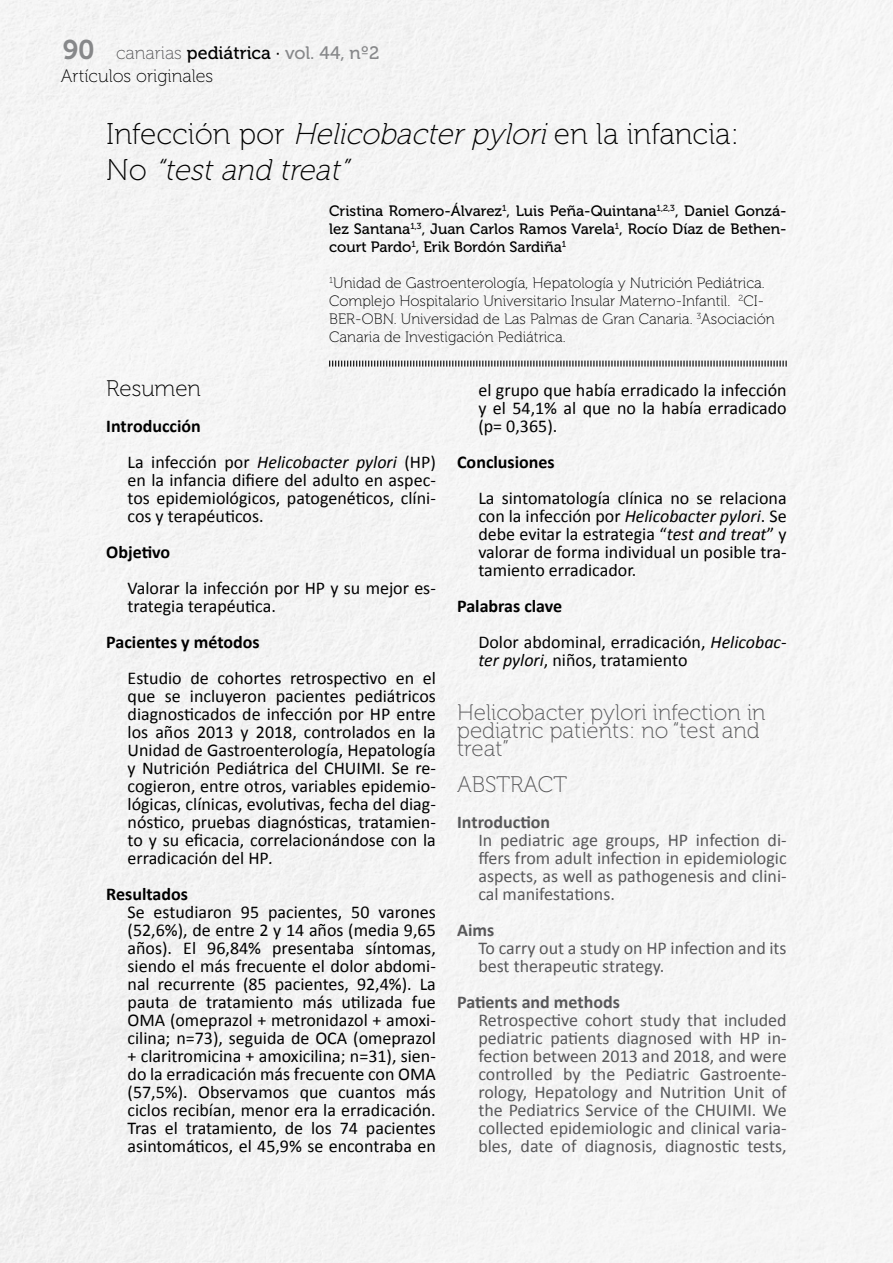
<style>
.page{position:relative;width:893px;height:1263px;background:#fff}
.page>*{position:absolute;margin:0;border:0;box-sizing:border-box;transform-origin:0 0}
.t1{font:italic 30px/36px "Museo 100";color:#000}
.t2{font:22.5px/18px "Museo 100";color:#58585a}
.t3{font:22.5px "Museo 100";color:#000}
.t4{font:18px/18px "Calibri";color:#000;text-align:justify}
.t5{font:18px/18px "Calibri";color:#58585a;text-align:justify}
.t6{font:700 18px "Calibri";color:#000}
.t7{font:700 18px "Calibri";color:#58585a}
.t8{font:18px "Museo 500";color:#000}
.t9{font:18px "Museo 100";color:#000}
.t10{font:15px/18px "Museo 100";color:#000}
.t11{font:15px/18px "Museo 500";color:#000;text-align:justify}
.s1{font-family:"Museo 700";font-size:27px;color:#87888a}
.s2{font-family:"Museo 100";color:#58585a}
.s3{color:#87888a}
.s4{font-style:normal}
.s5{font-weight:700}
.s6{font-style:italic}
</style>
<div class="page">
<svg style="left:329px;top:361px;width:458px;height:6px"></svg>
<p class="t8" style="left:63px;top:42px;width:318px"><span class="s1">90</span> <span class="s2">canarias</span> pediátrica · <span class="s3">vol. 44, nº2</span></p>
<p class="t9" style="left:61px;top:66px;width:154px">Artículos originales</p>
<h1 class="t1" style="left:106px;top:116px;width:634px"><span class="s4">Infección por</span> Helicobacterpylori<span class="s4">en la infancia:<br>N o</span> “testand treat”</h1>
<p class="t11" style="left:329px;top:202px;width:459px">Cristina Romero-Álvarez<sup>1</sup>, Luis Peña-Quintana<sup>1,2,3</sup>, Daniel Gonzá&shy;lez Santana<sup>1,3</sup>, Juan Carlos Ramos Varela<sup>1</sup>, Rocío Díaz de Bethen&shy;court Pardo<sup>1</sup>, Erik Bordón Sardiña<sup>1</sup></p>
<p class="t10" style="left:329px;top:274px;width:447px"><sup>1</sup>Unidad de Gastroenterología, Hepatología y Nutrición Pediátrica.<br>Complejo Hospitalario Universitario Insular Materno-Infantil. <sup>2</sup>CI-BER-OBN. Universidad de Las Palmas de Gran Canaria. <sup>3</sup>Asociación Canaria de Investigación Pediátrica.</p>
<p class="t3" style="left:106px;top:376px;width:96px">Resumen</p>
<p class="t4" style="left:128px;top:407px;width:310px;line-height:36px;text-indent:-21px"><span class="s5">Introducción<br></span>La infección por <span class="s6">Helicobacter pylori</span> (HP)</p>
<p class="t4" style="left:128px;top:470px;width:310px">en la infancia difiere del adulto en aspec&shy;tos epidemiológicos, patogenéticos, clíni&shy;cos y terapéuticos.</p>
<p class="t6" style="left:106px;top:541px;width:65px">Objetivo</p>
<p class="t4" style="left:128px;top:578px;width:310px">Valorar la infección por HP y su mejor es&shy;trategia terapéutica.</p>
<p class="t6" style="left:106px;top:631px;width:155px">Pacientes y métodos</p>
<p class="t4" style="left:128px;top:668px;width:310px">Estudio de cohortes retrospectivo en el que se incluyeron pacientes pediátricos diagnosticados de infección por HP entre los años 2013 y 2018, controlados en la Unidad de Gastroenterología, Hepatología y Nutrición Pediátrica del CHUIMI. Se re&shy;cogieron, entre otros, variables epidemio&shy;lógicas, clínicas, evolutivas, fecha del diag&shy;nóstico, pruebas diagnósticas, tratamien&shy;to y su eficacia, correlacionándose con la erradicación del HP<span class="s6">.</span></p>
<p class="t6" style="left:106px;top:883px;width:83px">Resultados</p>
<p class="t4" style="left:128px;top:902px;width:310px">Se estudiaron 95 pacientes, 50 varones (52,6%), de entre 2 y 14 años (media 9,65 años). El 96,84% presentaba síntomas, siendo el más frecuente el dolor abdomi&shy;nal recurrente (85 pacientes, 92,4%). La pauta de tratamiento más utilizada fue OMA (omeprazol + metronidazol + amoxi&shy;cilina; n=73), seguida de OCA (omeprazol + claritromicina + amoxicilina; n=31), sien&shy;do la erradicación más frecuente con OMA (57,5%). Observamos que cuantos más ciclos recibían, menor era la erradicación.<br>Tras el tratamiento, de los 74 pacientes asintomáticos, el 45,9% se encontraba en</p>
<p class="t4" style="left:478px;top:380px;width:310px">el grupo que había erradicado la infección y el 54,1% al que no la había erradicado (p= 0,365).</p>
<p class="t6" style="left:457px;top:451px;width:99px">Conclusiones</p>
<p class="t4" style="left:478px;top:488px;width:310px">La sintomatología clínica no se relaciona con la infección por <span class="s6">Helicobacter pylori</span>. Se debe evitar la estrategia “<span class="s6">test and treat</span>” y valorar de forma individual un posible tra&shy;tamiento erradicador.</p>
<p class="t4" style="left:478px;top:587px;width:310px;line-height:36px;text-indent:-21px"><span class="s5">Palabras clave<br></span>Dolor abdominal, erradicación, <span class="s6">Helicobac-</span></p>
<p class="t4" style="left:478px;top:650px;width:211px"><span class="s6">ter pylori</span>, niños, tratamiento</p>
<p class="t2" style="left:457px;top:704px;width:310px">Helicobacter pylori infection in pediatric patients: no “test and treat”</p>
<p class="t2" style="left:457px;top:776px;width:111px">ABSTRACT</p>
<p class="t7" style="left:457px;top:811px;width:95px">Introduction</p>
<p class="t5" style="left:478px;top:830px;width:310px">In pediatric age groups, HP infection di&shy;ffers from adult infection in epidemiologic aspects, as well as pathogenesis and clini&shy;cal manifestations.</p>
<p class="t7" style="left:457px;top:919px;width:39px">Aims</p>
<p class="t5" style="left:478px;top:938px;width:310px">To carry out a study on HP infection and its best therapeutic strategy.</p>
<p class="t7" style="left:457px;top:991px;width:164px">Patients and methods</p>
<p class="t5" style="left:478px;top:1010px;width:310px">Retrospective cohort study that included pediatric patients diagnosed with HP in&shy;fection between 2013 and 2018, and were controlled by the Pediatric Gastroente&shy;rology, Hepatology and Nutrition Unit of the Pediatrics Service of the CHUIMI. We collected epidemiologic and clinical varia&shy;bles, date of diagnosis, diagnostic tests,</p>
</div>
